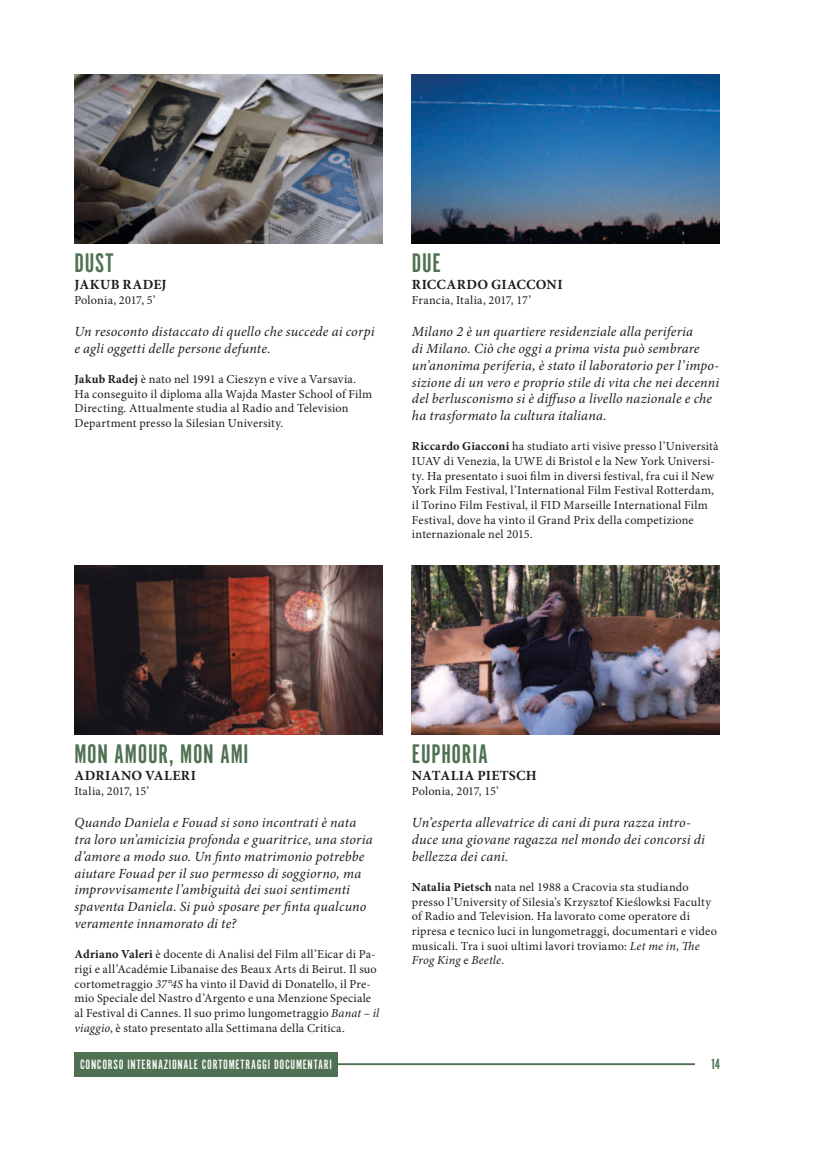
<style>
.page{position:relative;width:819px;height:1151px;background:#fff}
.page>*{position:absolute;margin:0;border:0;box-sizing:border-box;transform-origin:0 0}
.t1{font:28px "Alternate Got No 1 D";color:#4f7153}
.t2{font:italic 14px/16.8px "Minion Pro";letter-spacing:.015em;color:#1d1d1b}
.t3{font:700 14px "Minion Pro";letter-spacing:.03em;color:#1d1d1b}
.t4{font:14px "Alternate Got No 1 D";letter-spacing:.05em;color:#faf8f4}
.t5{font:14px "League Gothic";color:#4f7153}
.t6{font:12.25px/14.7px "Minion Pro";letter-spacing:.015em;color:#1d1d1b}
.s1{font-weight:700}
.s2{font-style:italic}
</style>
<div class="page">
<img style="left:74px;top:74px;width:308px;height:169px">
<img style="left:74px;top:566px;width:308px;height:168px">
<img style="left:412px;top:74px;width:307px;height:169px">
<img style="left:412px;top:566px;width:307px;height:168px">
<hr style="left:74px;top:1063px;width:620px;height:2px;background:#4f7153">
<div style="left:74px;top:1052px;width:263px;height:24px;background:#4f7153"></div>
<h1 class="t1" style="left:74px;top:248px;width:21px">DUST</h1>
<p class="t3" style="left:74px;top:274px;width:58px">Jakub Radej</p>
<p class="t6" style="left:74px;top:293px;width:83px">Polonia, 2017, 5’</p>
<p class="t2" style="left:74px;top:323px;width:301px">Un resoconto distaccato di quello che succede ai corpi e agli oggetti delle persone defunte.</p>
<p class="t6" style="left:74px;top:372px;width:299px"><span class="s1">Jakub Radej</span> è nato nel 1991 a Cieszyn e vive a Varsavia.<br>Ha conseguito il diploma alla Wajda Master School of Film Directing. Attualmente studia al Radio and Television Department presso la Silesian University.</p>
<h1 class="t1" style="left:412px;top:248px;width:20px">DUE</h1>
<p class="t3" style="left:412px;top:274px;width:26px">Ricca</p>
<p class="t3" style="left:456px;top:274px;width:61px">rdo Giacc</p>
<p class="t3" style="left:536px;top:274px;width:28px">oni</p>
<p class="t6" style="left:412px;top:293px;width:121px">Francia, Italia, 2017, 17’</p>
<p class="t2" style="left:412px;top:323px;width:309px">Milano 2 è un quartiere residenziale alla periferia<br>di Milano. Ciò che oggi a prima vista può sembrare un’anonima periferia, è stato il laboratorio per l’impo&shy;sizione di un vero e proprio stile di vita che nei decenni del berlusconismo si è diffuso a livello nazionale e che ha trasformato la cultura italiana.</p>
<p class="t6" style="left:412px;top:439px;width:308px"><span class="s1">Riccardo Giacconi</span> ha studiato arti visive presso l’Università IUAV di Venezia, la UWE di Bristol e la New York Universi&shy;ty. Ha presentato i suoi film in diversi festival, fra cui il New York Film Festival, l’International Film Festival Rotterdam, il Torino Film Festival, il FID Marseille International Film Festival, dove ha vinto il Grand Prix della competizione internazionale nel 2015.</p>
<h1 class="t1" style="left:74px;top:739px;width:52px">MON AMOUR</h1>
<h1 class="t1" style="left:169px;top:739px;width:62px">, MON AMI</h1>
<p class="t3" style="left:74px;top:766px;width:90px">Adriano Vale</p>
<p class="t3" style="left:181px;top:766px;width:17px">ri</p>
<p class="t6" style="left:74px;top:784px;width:76px">Italia, 2017, 15’</p>
<p class="t2" style="left:74px;top:814px;width:300px">Quando Daniela e Fouad si sono incontrati è nata tra loro un’amicizia profonda e guaritrice, una storia d’amore a modo suo. Un finto matrimonio potrebbe aiutare Fouad per il suo permesso di soggiorno, ma improvvisamente l’ambiguità dei suoi sentimenti spaventa Daniela. Si può sposare per finta qualcuno veramente innamorato di te?</p>
<p class="t6" style="left:74px;top:947px;width:306px"><span class="s1">Adriano Valeri</span> è docente di Analisi del Film all’Eicar di Pa&shy;rigi e all’Académie Libanaise des Beaux Arts di Beirut. Il suo cortometraggio <span class="s2">37°4S</span> ha vinto il David di Donatello, il Pre&shy;mio Speciale del Nastro d’Argento e una Menzione Speciale al Festival di Cannes. Il suo primo lungometraggio <span class="s2">Banat – il viaggio</span>, è stato presentato alla Settimana della Critica.</p>
<p class="t4" style="left:80px;top:1057px;width:29px">CONCORSO</p>
<p class="t4" style="left:127px;top:1057px;width:6px">INTERNAZIONALE</p>
<p class="t4" style="left:202px;top:1057px;width:33px">CORTOMETRAGGI</p>
<p class="t4" style="left:274px;top:1057px;width:23px">DOCUMENTARI</p>
<h1 class="t1" style="left:412px;top:739px;width:11px">EUPHORIA</h1>
<p class="t3" style="left:412px;top:766px;width:126px">Natalia Pietsch</p>
<p class="t6" style="left:412px;top:784px;width:88px">Polonia, 2017, 15’</p>
<p class="t2" style="left:412px;top:814px;width:294px">Un’esperta allevatrice di cani di pura razza intro&shy;duce una giovane ragazza nel mondo dei concorsi di bellezza dei cani.</p>
<p class="t6" style="left:412px;top:880px;width:306px"><span class="s1">Natalia Pietsch</span> nata nel 1988 a Cracovia sta studiando presso l’University of Silesia’s Krzysztof Kieślowksi Faculty of Radio and Television. Ha lavorato come operatore di ripresa e tecnico luci in lungometraggi, documentari e video musicali. Tra i suoi ultimi lavori troviamo: <span class="s2">Let me in</span>, <span class="s2">The Frog King</span> e <span class="s2">Beetle</span>.</p>
<p class="t5" style="left:711px;top:1056px;width:10px">14</p>
</div>
